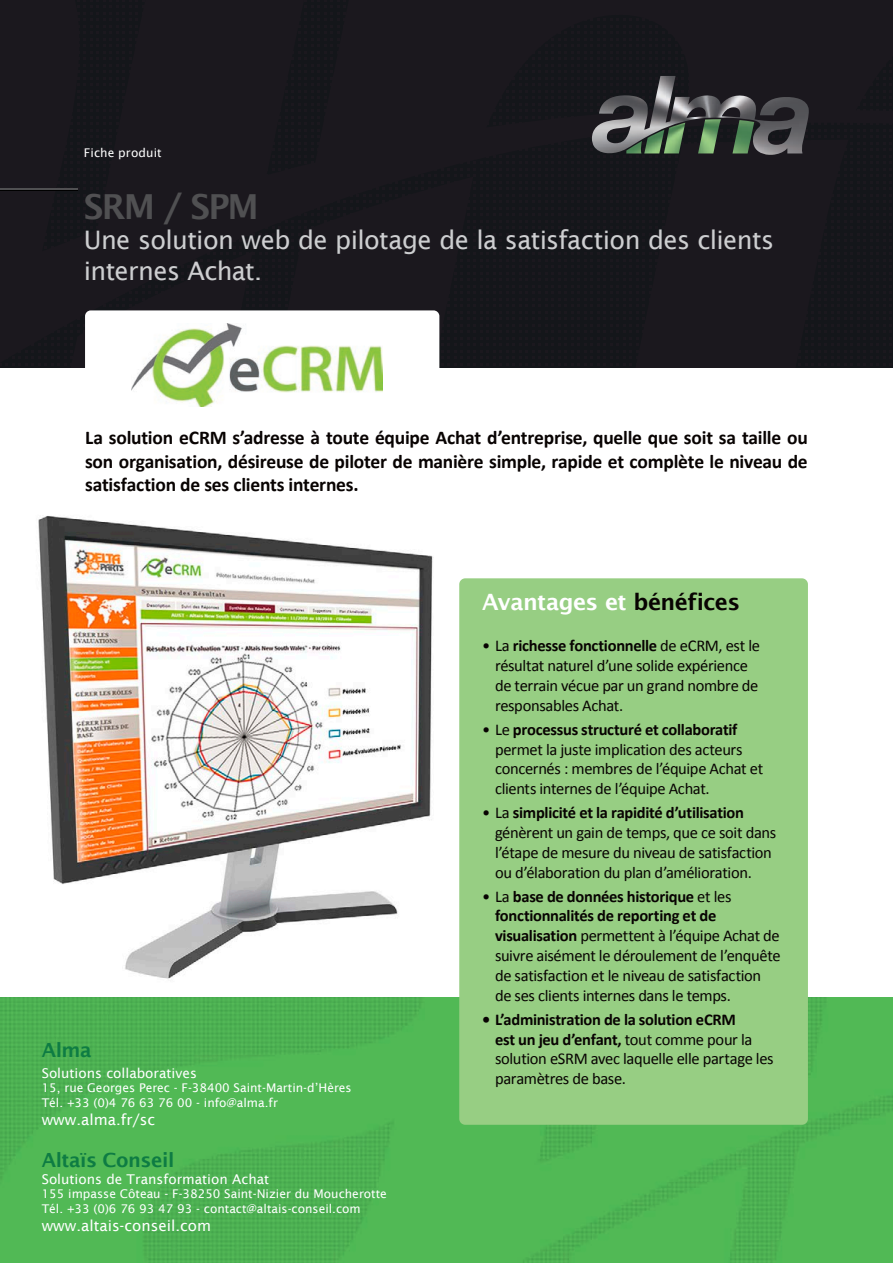
<style>
.page{position:relative;width:893px;height:1263px;background:#fff}
.page>*{position:absolute;margin:0;border:0;box-sizing:border-box;transform-origin:0 0}
.R_Title_Activity{font:600 34.5px "Lucida Sans";letter-spacing:-.055em;color:#505052}
.R_Title_Baseline{font:25.5px/30.6px "Lucida Sans";letter-spacing:-.025em;color:#cdced0}
.RV_GreenBloc_Title{font:600 22.5px "Lucida Sans";letter-spacing:-.025em;color:#fff}
.R_Chapô{font:700 19.5px/23.4px "Calibri";letter-spacing:-.01em;color:#080302;text-align:justify}
.t1{font:600 19.5px "Lucida Sans";letter-spacing:-.02em;color:#0e7c43}
.t2{font:16.5px/19.8px "Calibri";letter-spacing:-.02em;color:#080302}
.t3{font:15px "Lucida Sans";color:#fff}
.t4{font:13.5px "Lucida Sans";color:#fff}
.R_Title_Baseline-2{font:12px "Lucida Sans";color:#fff}
.s1{color:#080302}
.s2{font-weight:700}
</style>
<div class="page">
<img style="left:0;top:998px;width:893px;height:265px">
<div style="left:0;top:0;width:893px;height:368px;background:#1b181e"></div>
<div style="left:608px;top:140px;width:241px;height:228px;background:#1b181e"></div>
<div style="left:42px;top:177px;width:431px;height:191px;background:#1b181e"></div>
<img style="left:592px;top:76px;width:217px;height:79px">
<img style="left:626px;top:119px;width:128px;height:34px">
<div style="left:85px;top:310px;width:354px;height:105px;background:#fff;border-radius:6px"></div>
<img style="left:38px;top:516px;width:396px;height:463px">
<hr style="left:0;top:188px;width:78px;height:2px;background:#505052">
<div style="left:462px;top:581px;width:343px;height:541px;background:#97ce83;border-radius:3px"></div>
<div style="left:459px;top:578px;width:349px;height:547px;border:6px solid #97ce83;border-radius:3px"></div>
<img style="left:131px;top:324px;width:251px;height:83px">
<p class="R_Title_Baseline-2" style="left:84px;top:146px;width:79px">Fiche produit</p>
<p class="R_Title_Activity" style="left:84px;top:187px;width:176px">SRM / SPM</p>
<p class="R_Title_Baseline" style="left:84px;top:225px;width:692px">Une solution web de pilotage de la satisfaction des clients internes Achat.</p>
<p class="R_Chapô" style="left:85px;top:426px;width:724px">La solution eCRM s’adresse à toute équipe Achat d’entreprise, quelle que soit sa taille ou son organisation, désireuse de piloter de manière simple, rapide et complète le niveau de satisfaction de ses clients internes.</p>
<p class="t1" style="left:42px;top:1039px;width:51px">Alma</p>
<p class="t4" style="left:42px;top:1065px;width:157px">Solutions collaboratives</p>
<p class="R_Title_Baseline-2" style="left:42px;top:1081px;width:312px">15, rue Georges Perec - F-38400 Saint-Martin-d’Hères</p>
<p class="R_Title_Baseline-2" style="left:42px;top:1096px;width:238px">Tél. +33 (0)4 76 63 76 00 - info@alma.fr</p>
<p class="t3" style="left:42px;top:1111px;width:115px">www.alma.fr/sc</p>
<p class="t1" style="left:42px;top:1148px;width:134px">Altaïs Conseil</p>
<p class="t4" style="left:42px;top:1171px;width:229px">Solutions de Transformation Achat</p>
<p class="R_Title_Baseline-2" style="left:42px;top:1187px;width:347px">155 impasse Côteau - F-38250 Saint-Nizier du Moucherotte</p>
<p class="R_Title_Baseline-2" style="left:42px;top:1201px;width:321px">Tél. +33 (0)6 76 93 47 93 - contact@altais-conseil.com</p>
<p class="t3" style="left:42px;top:1217px;width:171px">www.altais-conseil.com</p>
<p class="RV_GreenBloc_Title" style="left:482px;top:589px;width:259px">Avantages et <span class="s1">bénéfices</span></p>
<p class="t2" style="left:495px;top:636px;width:267px;text-indent:-13px">• La <span class="s2">richesse fonctionnelle</span> de eCRM, est le résultat naturel d’une solide expérience de terrain vécue par un grand nombre de responsables Achat.</p>
<p class="t2" style="left:495px;top:719px;width:270px;text-indent:-13px">• Le <span class="s2">processus structuré et collaboratif </span>permet la juste implication des acteurs concernés : membres de l’équipe Achat et clients internes de l’équipe Achat.</p>
<p class="t2" style="left:495px;top:803px;width:283px;text-indent:-13px">• La <span class="s2">simplicité et la rapidité d’utilisation </span>génèrent un gain de temps, que ce soit dans l’étape de mesure du niveau de satisfaction ou d’élaboration du plan d’amélioration.</p>
<p class="t2" style="left:495px;top:886px;width:287px;text-indent:-13px">• La <span class="s2">base de données historique</span> et les <span class="s2">fonctionnalités de reporting et de visualisation</span> permettent à l’équipe Achat de suivre aisément le déroulement de l’enquête de satisfaction et le niveau de satisfaction de ses clients internes dans le temps.</p>
<p class="t2" style="left:495px;top:1009px;width:280px;text-indent:-13px"><span class="s2">• L’administration de la solution eCRM<br>est un jeu d’enfant,</span> tout comme pour la solution eSRM avec laquelle elle partage les paramètres de base.</p>
</div>
